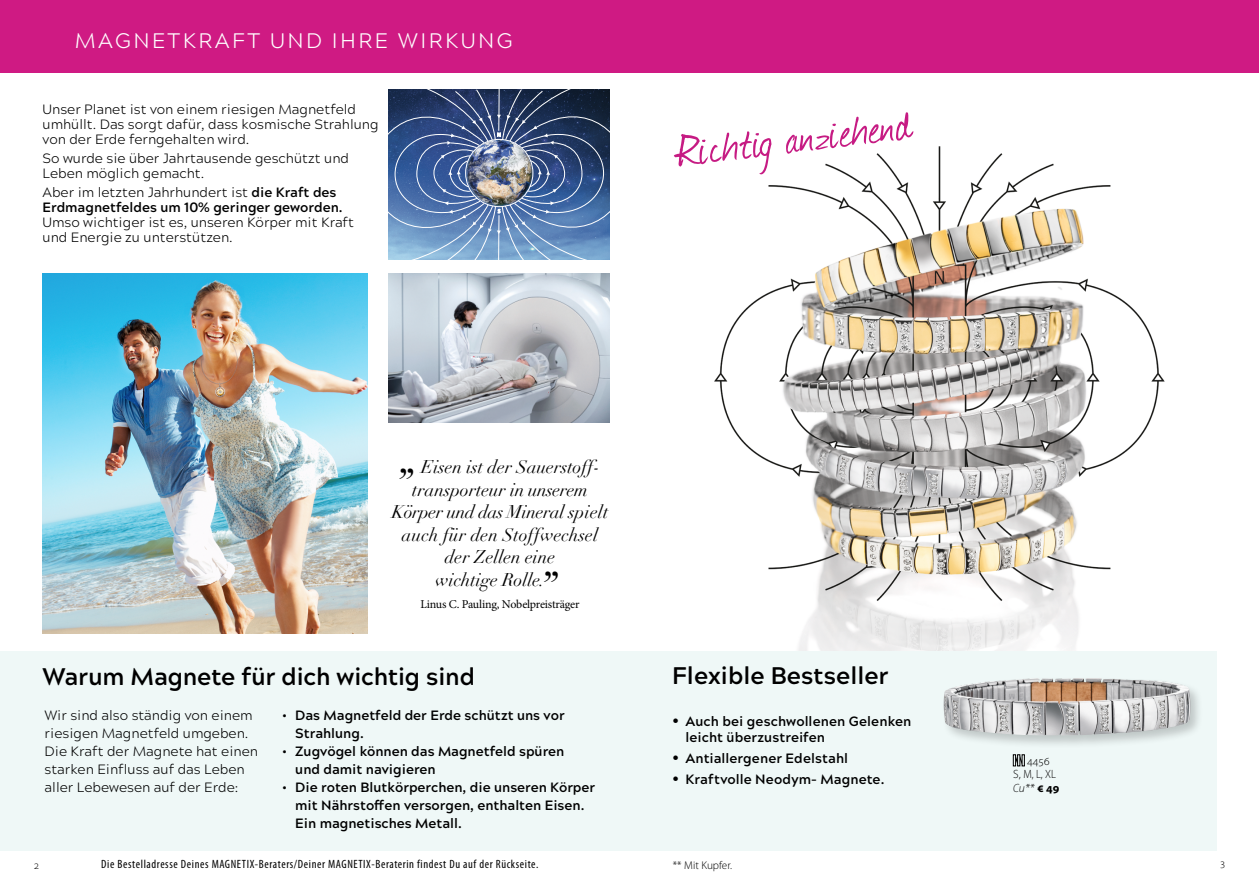
<style>
.page{position:relative;width:1259px;height:893px;background:#fff}
.page>*{position:absolute;margin:0;border:0;box-sizing:border-box;transform-origin:0 0}
.t1{font:53.4px "Journal";color:#c61b83}
.t2{font:italic 45px "Didot";color:#000}
.t3{font:700 24px "Acherus Grotesque";color:#000}
.t4{font:300 21px "Acherus Grotesque";letter-spacing:.11em;color:#fff}
.t5{font:italic 18px "Didot";color:#000}
.t6{font:italic 18px "Didot";letter-spacing:-.02em;color:#000}
.t7{font:700 13.5px/15px "Acherus Grotesque";color:#000}
.t8{font:300 13.5px/15px "Acherus Grotesque";color:#000}
.t9{font:condensed 12px "Myriad Pro";letter-spacing:.05em;color:#000}
.t10{font:12px "Minion Pro";letter-spacing:-.02em;color:#000}
.t11{font:300 12px/13.5px "Myriad Pro";color:#000;text-align:center}
.t12{font:300 11.25px "Myriad Pro";color:#000}
.s1{font-weight:300}
.s2{font-weight:300;font-size:27px}
.s3{font-size:27px}
.s4{font-style:italic}
.s5{font-weight:700}
</style>
<div class="page">
<img style="left:714px;top:146px;width:451px;height:505px">
<div style="left:0;top:651px;width:1216px;height:199px;background:#eff8f7"></div>
<img style="left:43px;top:274px;width:325px;height:360px">
<img style="left:389px;top:274px;width:221px;height:148px">
<img style="left:389px;top:89px;width:221px;height:171px">
<div style="left:0;top:0;width:1259px;height:73px;background:#cf1a83"></div>
<svg style="left:1013px;top:755px;width:11px;height:11px"></svg>
<div style="left:941px;top:675px;width:262px;height:74px;background:#000;opacity:.2"></div>
<img style="left:943px;top:678px;width:243px;height:57px">
<h3 class="t4" style="left:75px;top:23px;width:213px">MAGNETKRAFT und</h3>
<h3 class="t4" style="left:332px;top:23px;width:182px">IHRE WIRKUNG</h3>
<p class="t8" style="left:43px;top:101px;width:338px">Unser Planet ist von einem riesigen Magnetfeld umhüllt. Das sorgt dafür, dass kosmische Strahlung von der Erde ferngehalten wird.</p>
<p class="t8" style="left:43px;top:150px;width:308px">So wurde sie über Jahrtausende geschützt und<br>Leben möglich gemacht.</p>
<p class="t7" style="left:43px;top:184px;width:302px"><span class="s1">Aber im letzten Jahrhundert ist</span> die Kraft des<br>Erdmagnetfeldes um 10% geringer geworden.</p>
<p class="t8" style="left:43px;top:214px;width:313px">Umso wichtiger ist es, unseren Körper mit Kraft und Energie zu unterstützen.</p>
<h1 class="t1" style="left:672px;top:115px;width:237px;rotate:-7deg">Richtig anziehend</h1>
<h2 class="t2" style="left:400px;top:428px;width:21px">„</h2>
<h3 class="t5" style="left:421px;top:456px;width:180px">Eisen ist der Sauerstoff-</h3>
<h3 class="t5" style="left:412px;top:478px;width:177px">transporteur in unserem</h3>
<h3 class="t6" style="left:392px;top:501px;width:218px">Körper und das Mineral spielt</h3>
<h3 class="t5" style="left:402px;top:523px;width:198px">auch für den Stoffwechsel</h3>
<h3 class="t5" style="left:445px;top:546px;width:112px">der Zellen eine</h3>
<h3 class="t5" style="left:435px;top:568px;width:111px">wichtige Rolle.</h3>
<h2 class="t2" style="left:544px;top:532px;width:21px">„</h2>
<p class="t10" style="left:420px;top:596px;width:161px">Linus C. Pauling, Nobelpreisträger</p>
<h3 class="t3" style="left:43px;top:656px;width:434px">Warum Magnete für dich wichtig sind</h3>
<p class="t7" style="left:282px;top:707px;width:284px"><span class="s2">∙</span> Das Magnetfeld der Erde schützt uns vor</p>
<p class="t7" style="left:295px;top:725px;width:70px">Strahlung.</p>
<p class="t7" style="left:282px;top:743px;width:284px"><span class="s2">∙</span> Zugvögel können das Magnetfeld spüren</p>
<p class="t7" style="left:295px;top:761px;width:142px">und damit navigieren</p>
<p class="t7" style="left:282px;top:779px;width:315px"><span class="s2">∙</span> Die roten Blutkörperchen, die unseren Körper</p>
<p class="t7" style="left:295px;top:797px;width:291px">mit Nährstoffen versorgen, enthalten Eisen.</p>
<p class="t7" style="left:295px;top:815px;width:168px">Ein magnetisches Metall.</p>
<p class="t8" style="left:45px;top:706px;width:215px;line-height:18px">Wir sind also ständig von einem riesigen Magnetfeld umgeben.<br>Die Kraft der Magnete hat einen starken Einfluss auf das Leben aller Lebewesen auf der Erde:</p>
<h3 class="t3" style="left:672px;top:655px;width:218px">Flexible Bestseller</h3>
<p class="t7" style="left:685px;top:712px;width:227px;line-height:16.5px;text-indent:-14px"><span class="s3">∙</span> Auch bei geschwollenen Gelenken leicht überzustreifen</p>
<p class="t7" style="left:672px;top:747px;width:214px;line-height:20.7px"><span class="s3">∙</span> Antiallergener Edelstahl<br><span class="s3">∙</span> Kraftvolle Neodym- Magnete.</p>
<p class="t11" style="left:1013px;top:754px;width:48px">4456<br>S, M, L, XL<br><span class="s4">Cu**</span> <span class="s5">€ 49</span></p>
<p class="t9" style="left:101px;top:857px;width:438px">Die Bestelladresse Deines MAGNETIX-Beraters/Deiner MAGNETIX-Beraterin findest Du auf der Rückseite.</p>
<p class="t12" style="left:673px;top:858px;width:61px">** Mit Kupfer.</p>
<p class="t12" style="left:34px;top:859px;width:6px">2</p>
<p class="t12" style="left:1220px;top:857px;width:6px">3</p>
</div>
